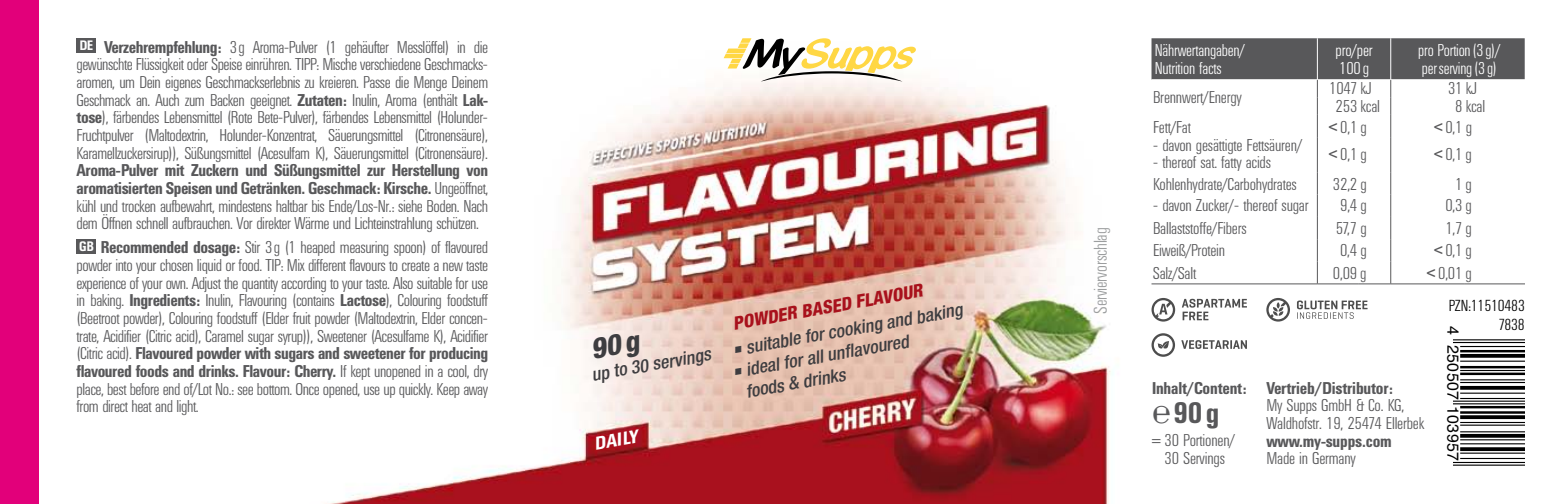
<style>
.page{position:relative;width:1563px;height:504px;background:#fff}
.page>*{position:absolute;margin:0;border:0;box-sizing:border-box;transform-origin:0 0}
.t1{font:500 condensed 29.25px "UN11";color:#58585a}
.t2{font:italic 500 condensed 18.22px/21.8px "Helvetica Neue LTW1 G";color:#3e3d40}
.t3{font:italic 800 condensed 18.22px "Helvetica Neue LTW1 G";color:#a8111c}
.t4{font:300 condensed 18.22px "UN11";color:#9c9e9f}
.t5{font:italic 500 condensed 18.22px "UN11";color:#fff;scale:1.06 1}
.t6{font:300 condensed 16.88px/17.8px "UN11";color:#58585a;text-align:justify}
.t7{font:500 condensed 16.88px "UN11";color:#58585a}
.t8{font:300 condensed 16.88px/18px "UN11";color:#fff}
.t9{font:300 condensed 16.88px/18px "UN11";color:#fff;scale:.96 1}
.t10{font:15.97px "Helvetica";letter-spacing:.025em;color:#000}
.t11{font:300 condensed 15.75px "UN11";color:#000}
.s1{font-weight:500;font-size:13.5px;color:#fff}
.s2{font-weight:500}
.s3{font-family:"Arial";font-weight:400;font-stretch:normal}
.s4{font-family:"Arial";font-weight:400;font-stretch:normal;font-size:31.5px}
</style>
<div class="page">
<img style="left:76px;top:38px;width:1449px;height:466px">
<svg style="left:723px;top:38px;width:193px;height:44px"></svg>
<div style="left:77px;top:38px;width:19px;height:15px;background:#58585a"></div>
<div style="left:77px;top:239px;width:19px;height:14px;background:#58585a"></div>
<hr style="left:1358px;top:137px;width:1px;height:35px;background:#fff">
<hr style="left:1463px;top:137px;width:1px;height:35px;background:#fff">
<hr style="left:1524px;top:137px;width:1px;height:35px;background:#fff">
<svg style="left:1358px;top:172px;width:1px;height:111px"></svg>
<svg style="left:1463px;top:172px;width:1px;height:111px"></svg>
<svg style="left:1524px;top:172px;width:1px;height:111px"></svg>
<hr style="left:1317px;top:137px;width:1px;height:35px;background:#58585a">
<svg style="left:1317px;top:172px;width:1px;height:111px"></svg>
<svg style="left:1151px;top:38px;width:374px;height:99px"></svg>
<hr style="left:1390px;top:137px;width:1px;height:35px;background:#58585a">
<svg style="left:1390px;top:172px;width:1px;height:111px"></svg>
<hr style="left:1151px;top:283px;width:166px;height:1px;background:#58585a">
<hr style="left:1317px;top:283px;width:42px;height:1px;background:#58585a">
<hr style="left:1359px;top:283px;width:31px;height:1px;background:#58585a">
<hr style="left:1390px;top:283px;width:74px;height:1px;background:#58585a">
<hr style="left:1464px;top:283px;width:61px;height:1px;background:#58585a">
<hr style="left:1460px;top:346px;width:64px;height:1px;background:#000">
<hr style="left:1453px;top:342px;width:71px;height:1px;background:#000">
<hr style="left:1453px;top:339px;width:71px;height:1px;background:#000">
<hr style="left:1460px;top:350px;width:64px;height:2px;background:#000">
<svg style="left:1460px;top:354px;width:64px;height:4px"></svg>
<hr style="left:1460px;top:361px;width:64px;height:1px;background:#000">
<hr style="left:1460px;top:366px;width:64px;height:2px;background:#000">
<hr style="left:1460px;top:370px;width:64px;height:1px;background:#000">
<hr style="left:1460px;top:373px;width:64px;height:2px;background:#000">
<hr style="left:1460px;top:382px;width:64px;height:1px;background:#000">
<hr style="left:1460px;top:379px;width:64px;height:1px;background:#000">
<svg style="left:1460px;top:386px;width:64px;height:4px"></svg>
<hr style="left:1453px;top:403px;width:71px;height:1px;background:#000">
<hr style="left:1453px;top:400px;width:71px;height:2px;background:#000">
<hr style="left:1460px;top:398px;width:64px;height:1px;background:#000">
<hr style="left:1460px;top:392px;width:64px;height:2px;background:#000">
<hr style="left:1460px;top:411px;width:64px;height:3px;background:#000">
<hr style="left:1460px;top:406px;width:64px;height:2px;background:#000">
<svg style="left:1460px;top:415px;width:64px;height:4px"></svg>
<hr style="left:1460px;top:431px;width:64px;height:1px;background:#000">
<hr style="left:1460px;top:424px;width:64px;height:2px;background:#000">
<hr style="left:1460px;top:422px;width:64px;height:1px;background:#000">
<svg style="left:1460px;top:434px;width:64px;height:4px"></svg>
<hr style="left:1460px;top:443px;width:64px;height:1px;background:#000">
<hr style="left:1460px;top:439px;width:64px;height:1px;background:#000">
<svg style="left:1460px;top:447px;width:64px;height:4px"></svg>
<hr style="left:1453px;top:464px;width:71px;height:2px;background:#000">
<hr style="left:1453px;top:462px;width:71px;height:1px;background:#000">
<hr style="left:1460px;top:458px;width:64px;height:1px;background:#000">
<hr style="left:1460px;top:452px;width:64px;height:2px;background:#000">
<svg style="left:1151px;top:333px;width:24px;height:24px"></svg>
<svg style="left:1181px;top:340px;width:66px;height:9px"></svg>
<svg style="left:1182px;top:299px;width:65px;height:21px"></svg>
<svg style="left:1151px;top:298px;width:24px;height:24px"></svg>
<svg style="left:1266px;top:298px;width:24px;height:24px"></svg>
<svg style="left:1297px;top:300px;width:70px;height:19px"></svg>
<div style="left:0;top:0;width:38px;height:504px;background:#e2007a"></div>
<svg style="left:593px;top:333px;width:46px;height:26px"></svg>
<p class="t6" style="left:77px;top:38px;width:413px"><span class="s1">DE</span> <span class="s2">Verzehrempfehlung:</span> 3g Aroma-Pulver (1 gehäufter Messlöffel) in die gewünschte Flüssigkeit oder Speise einrühren. TIPP: Mische verschiedene Geschmacks&shy;aromen, um Dein eigenes Geschmackserlebnis zu kreieren. Passe die Menge Deinem Geschmack an. Auch zum Backen geeignet. <span class="s2">Zutaten:</span> Inulin, Aroma (enthält <span class="s2">Lak&shy;tose</span>), färbendes Lebensmittel (Rote Bete-Pulver), färbendes Lebensmittel (Holunder-Fruchtpulver (Maltodextrin, Holunder-Konzentrat, Säuerungsmittel (Citronensäure), Karamellzuckersirup)), Süßungsmittel (Acesulfam K), Säuerungsmittel (Citronensäure).</p>
<p class="t6" style="left:77px;top:161px;width:413px"><span class="s2">Aroma-Pulver mit Zuckern und Süßungsmittel zur Herstellung von aromatisierten Speisen und Getränken. Geschmack: Kirsche.</span> Ungeöffnet, kühl und trocken aufbewahrt, mindestens haltbar bis Ende/Los-Nr.: siehe Boden. Nach dem Öffnen schnell aufbrauchen. Vor direkter Wärme und Lichteinstrahlung schützen.</p>
<p class="t6" style="left:77px;top:238px;width:413px"><span class="s1">GB</span> <span class="s2">Recommended dosage:</span> Stir 3g (1 heaped measuring spoon) of flavoured powder into your chosen liquid or food. TIP: Mix different flavours to create a new taste experience of your own. Adjust the quantity according to your taste. Also suitable for use in baking. <span class="s2">Ingredients:</span> Inulin, Flavouring (contains <span class="s2">Lactose</span>), Colouring foodstuff (Beetroot powder), Colouring foodstuff (Elder fruit powder (Maltodextrin, Elder concen&shy;trate, Acidifier (Citric acid), Caramel sugar syrup)), Sweetener (Acesulfame K), Acidifier (Citric acid). <span class="s2">Flavoured powder with sugars and sweetener for producing flavoured foods and drinks. Flavour: Cherry.</span> If kept unopened in a cool, dry place, best before end of/Lot No.: see bottom. Once opened, use up quickly. Keep away from direct heat and light.</p>
<p class="t2" style="left:590px;top:364px;width:122px;rotate:-10deg">up to 30 servings</p>
<p class="t5" style="left:592px;top:433px;width:43px;rotate:-10deg">DAILY</p>
<p class="t3" style="left:731px;top:312px;width:194px;rotate:-10deg">Powder Based Flavour</p>
<p class="t2" style="left:731px;top:339px;width:234px;rotate:-10deg">○ suitable for cooking and baking</p>
<p class="t2" style="left:740px;top:359px;width:170px;text-indent:-9px;rotate:-10deg">○ ideal for all unfl avoured foods &amp; drinks</p>
<p class="t4" style="left:1090px;top:314px;width:87px;rotate:-90deg">Serviervorschlag</p>
<p class="t8" style="left:1154px;top:41px;width:92px">Nährwertangaben/<br>Nutrition facts</p>
<p class="t8" style="left:1335px;top:41px;width:39px">pro/per<br>100g</p>
<p class="t9" style="left:1418px;top:41px;width:87px">pro Portion(3 g)/ perserving(3 g)</p>
<p class="t6" style="left:1153px;top:88px;width:90px">Brennwert/Energy</p>
<p class="t6" style="left:1329px;top:80px;width:44px">1047 kJ</p>
<p class="t6" style="left:1448px;top:80px;width:30px">31 kJ</p>
<p class="t6" style="left:1335px;top:97px;width:46px">253 kcal</p>
<p class="t6" style="left:1455px;top:97px;width:31px">8 kcal</p>
<p class="t6" style="left:1153px;top:118px;width:39px">Fett/Fat</p>
<p class="t6" style="left:1328px;top:118px;width:40px"><span class="s3">&lt;</span>0,1g</p>
<p class="t6" style="left:1433px;top:118px;width:40px"><span class="s3">&lt;</span>0,1g</p>
<p class="t6" style="left:1153px;top:136px;width:151px">- davon gesättigte Fettsäuren/</p>
<p class="t6" style="left:1153px;top:153px;width:119px">- thereof sat. fatty acids</p>
<p class="t6" style="left:1328px;top:145px;width:40px"><span class="s3">&lt;</span>0,1g</p>
<p class="t6" style="left:1433px;top:145px;width:40px"><span class="s3">&lt;</span>0,1g</p>
<p class="t6" style="left:1153px;top:175px;width:145px">Kohlenhydrate/Carbohydrates</p>
<p class="t6" style="left:1333px;top:175px;width:35px">32,2 g</p>
<p class="t6" style="left:1455px;top:175px;width:18px">1g</p>
<p class="t6" style="left:1153px;top:196px;width:157px">- davon Zucker/- thereof sugar</p>
<p class="t6" style="left:1340px;top:196px;width:28px">9,4 g</p>
<p class="t6" style="left:1445px;top:196px;width:28px">0,3 g</p>
<p class="t6" style="left:1153px;top:219px;width:95px">Ballaststoffe/Fibers</p>
<p class="t6" style="left:1335px;top:219px;width:32px">57,7 g</p>
<p class="t6" style="left:1445px;top:219px;width:28px">1,7 g</p>
<p class="t6" style="left:1153px;top:241px;width:74px">Eiweiß/Protein</p>
<p class="t6" style="left:1340px;top:241px;width:28px">0,4 g</p>
<p class="t6" style="left:1433px;top:241px;width:40px"><span class="s3">&lt;</span>0,1g</p>
<p class="t6" style="left:1153px;top:264px;width:45px">Salz/Salt</p>
<p class="t6" style="left:1333px;top:264px;width:35px">0,09 g</p>
<p class="t6" style="left:1426px;top:264px;width:47px"><span class="s3">&lt;</span>0,01 g</p>
<p class="t7" style="left:1152px;top:378px;width:96px">Inhalt/Content:</p>
<h1 class="t1" style="left:1152px;top:396px;width:68px"><span class="s4">℮</span>90g</h1>
<p class="t6" style="left:1152px;top:430px;width:84px;text-align:center">= 30 Portionen/<br>30 Servings</p>
<p class="t7" style="left:1266px;top:378px;width:128px">Vertrieb/Distributor:</p>
<p class="t6" style="left:1266px;top:396px;width:159px">My Supps GmbH &amp; Co. KG,<br>Waldhofstr. 19, 25474 Ellerbek</p>
<p class="t7" style="left:1266px;top:431px;width:127px">www.my-supps.com</p>
<p class="t6" style="left:1266px;top:449px;width:91px">Made in Germany</p>
<p class="t11" style="left:1449px;top:296px;width:77px">PZN:11510483</p>
<p class="t10" style="left:1465px;top:326px;width:137px;rotate:90deg">4 250507 103957</p>
<p class="t11" style="left:1498px;top:315px;width:28px">7838</p>
</div>
